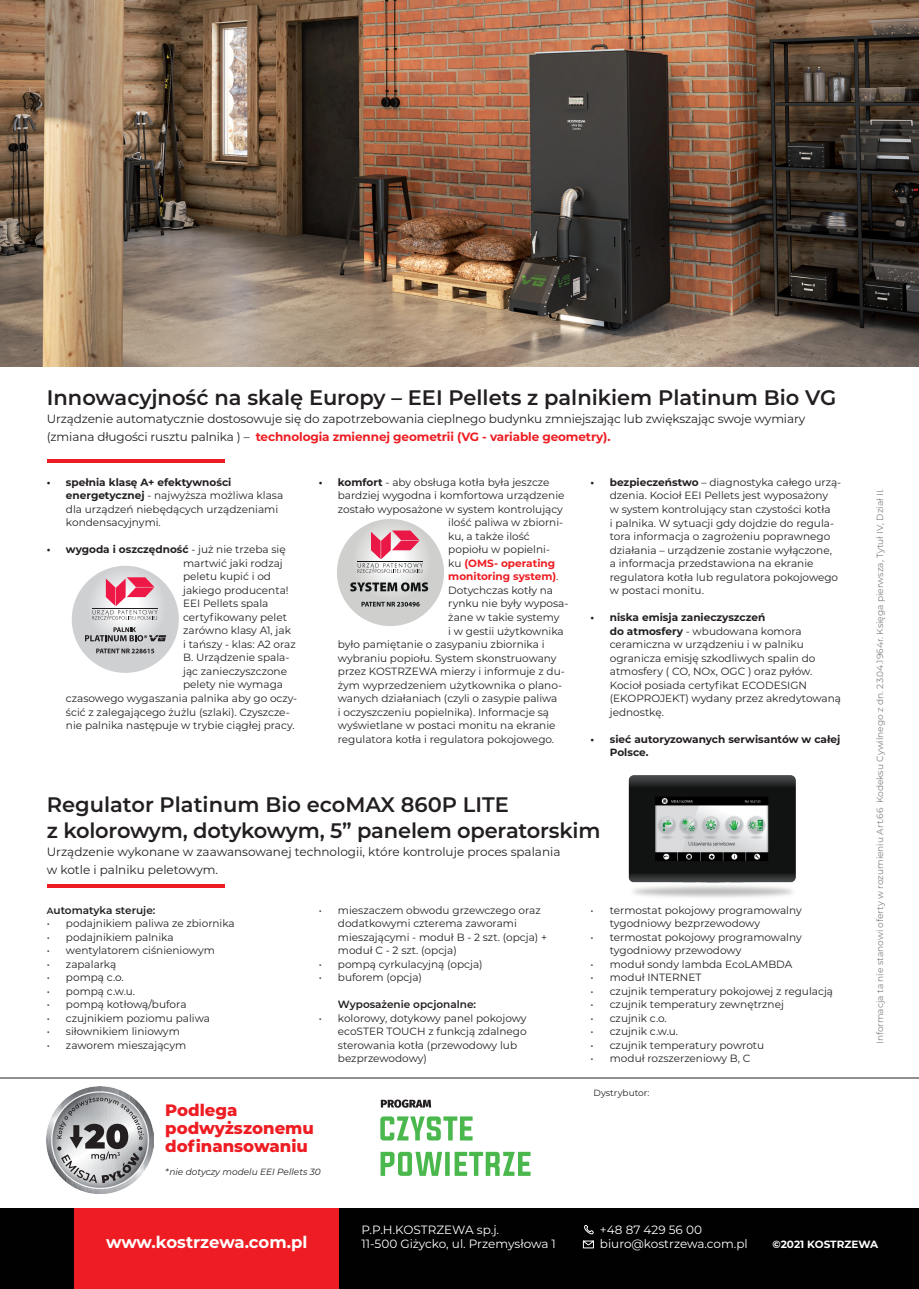
<style>
.page{position:relative;width:919px;height:1289px;background:#fff}
.page>*{position:absolute;margin:0;border:0;box-sizing:border-box;transform-origin:0 0}
.t1{font:600 21px/25.5px "Montserrat";color:#231f20}
.t2{font:800 16.5px/18px "Montserrat";color:#ee1d23}
.t3{font:700 16.5px "Montserrat";letter-spacing:-.005em;color:#fff}
.t4{font:12px/18px "Montserrat";letter-spacing:-.01em;color:#231f20}
.t5{font:12px/14.4px "Montserrat";color:#fff}
.t6{font:10.5px/13.5px "Montserrat";color:#231f20}
.t7{font:700 10.5px/13.5px "Montserrat";color:#231f20}
.t8{font:600 10.5px "Montserrat";color:#231f20}
.t9{font:700 10.5px "Montserrat";color:#ee1d23}
.t10{font:700 10.5px "Montserrat";color:#fff}
.t11{font:9px "Montserrat";color:#808285}
.t12{font:italic 9px "Montserrat";color:#231f20}
.t13{font:9px "Montserrat";color:#231f20}
.s1{font-weight:700;color:#ee1d23}
.s2{font-weight:700}
.s3{font-weight:400}
.s4{font-weight:400;color:#231f20}
.s5{font-size:9px}
</style>
<div class="page">
<hr style="left:0;top:1077px;width:918px;height:1px;background:#231f20">
<svg style="left:381px;top:1099px;width:50px;height:8px"></svg>
<svg style="left:380px;top:1116px;width:92px;height:24px"></svg>
<svg style="left:380px;top:1151px;width:150px;height:24px"></svg>
<img style="left:47px;top:1086px;width:107px;height:107px">
<svg style="left:57px;top:1097px;width:87px;height:86px;background:#a5a5a7"></svg>
<div style="left:0;top:1208px;width:918px;height:80px;background:#010101"></div>
<div style="left:74px;top:1208px;width:265px;height:80px;background:#ee1d23"></div>
<img style="left:0;top:0;width:918px;height:367px">
<hr style="left:47px;top:459px;width:177px;height:4px;background:#ee1d23">
<hr style="left:47px;top:884px;width:177px;height:3px;background:#ee1d23">
<img style="left:628px;top:775px;width:168px;height:123px">
<svg style="left:72px;top:566px;width:107px;height:107px;background:#d1d2d4"></svg>
<hr style="left:92px;top:608px;width:66px;height:1px;background:#231f20">
<svg style="left:92px;top:577px;width:65px;height:42px"></svg>
<svg style="left:96px;top:648px;width:58px;height:5px"></svg>
<svg style="left:85px;top:627px;width:81px;height:14px"></svg>
<svg style="left:337px;top:519px;width:107px;height:107px;background:#d2d3d1"></svg>
<hr style="left:357px;top:561px;width:66px;height:1px;background:#101414">
<svg style="left:357px;top:530px;width:65px;height:43px"></svg>
<svg style="left:361px;top:601px;width:58px;height:5px"></svg>
<svg style="left:350px;top:582px;width:78px;height:9px"></svg>
<svg style="left:584px;top:1224px;width:10px;height:9px"></svg>
<svg style="left:582px;top:1240px;width:12px;height:8px"></svg>
<h1 class="t1" style="left:47px;top:384px;width:791px">Innowacyjność na skalę Europy – EEI Pellets z palnikiem Platinum Bio VG</h1>
<p class="t4" style="left:47px;top:409px;width:760px">Urządzenie automatycznie dostosowuje się do zapotrzebowania cieplnego budynku zmniejszając lub zwiększając swoje wymiary (zmiana długości rusztu palnika ) – <span class="s1">technologia zmiennej geometrii (VG - variable geometry).</span></p>
<p class="t6" style="left:66px;top:475px;width:219px;text-indent:-19px"><span class="s2">• spełnia klasę A+ efektywności energetycznej</span> - najwyższa możliwa klasa dla urządzeń niebędących urządzeniami kondensacyjnymi.</p>
<p class="t7" style="left:47px;top:542px;width:240px">• wygoda i oszczędność <span class="s3">- już nie trzeba się</span></p>
<p class="t6" style="left:183px;top:556px;width:101px">martwić jaki rodzaj</p>
<p class="t6" style="left:183px;top:569px;width:89px">peletu kupić i od</p>
<p class="t6" style="left:183px;top:583px;width:107px">jakiego producenta!</p>
<p class="t6" style="left:183px;top:596px;width:87px">EEI Pellets spala</p>
<p class="t6" style="left:183px;top:610px;width:105px">certyfikowany pelet</p>
<p class="t6" style="left:183px;top:623px;width:109px">zarówno klasy A1, jak</p>
<p class="t6" style="left:183px;top:637px;width:114px">i tańszy - klas: A2 oraz</p>
<p class="t6" style="left:183px;top:650px;width:108px">B. Urządzenie spala-</p>
<p class="t6" style="left:183px;top:664px;width:105px">jąc zanieczyszczone</p>
<p class="t6" style="left:183px;top:677px;width:101px">pelety nie wymaga</p>
<p class="t6" style="left:66px;top:691px;width:233px">czasowego wygaszania palnika aby go oczy-</p>
<p class="t6" style="left:66px;top:704px;width:225px">ścić z zalegającego żużlu (szlaki). Czyszcze-</p>
<p class="t6" style="left:66px;top:718px;width:230px">nie palnika następuje w trybie ciągłej pracy.</p>
<p class="t6" style="left:319px;top:475px;width:232px"><span class="s2">• komfort</span> - aby obsługa kotła była jeszcze</p>
<p class="t6" style="left:338px;top:488px;width:228px">bardziej wygodna i komfortowa urządzenie</p>
<p class="t6" style="left:338px;top:502px;width:226px">zostało wyposażone w system kontrolujący</p>
<p class="t6" style="left:448px;top:515px;width:116px">ilość paliwa w zbiorni-</p>
<p class="t6" style="left:448px;top:529px;width:83px">ku, a także ilość</p>
<p class="t6" style="left:448px;top:542px;width:103px">popiołu w popielni-</p>
<p class="t9" style="left:448px;top:555px;width:108px"><span class="s4">ku</span> (OMS- operating</p>
<p class="t9" style="left:448px;top:569px;width:112px">monitoring system)<span class="s4">.</span></p>
<p class="t6" style="left:448px;top:583px;width:106px">Dotychczas kotły na</p>
<p class="t6" style="left:448px;top:596px;width:122px">rynku nie były wyposa-</p>
<p class="t6" style="left:448px;top:610px;width:113px">żane w takie systemy</p>
<p class="t6" style="left:448px;top:623px;width:117px">i w gestii użytkownika</p>
<p class="t6" style="left:338px;top:637px;width:208px">było pamiętanie o zasypaniu zbiornika i</p>
<p class="t6" style="left:338px;top:650px;width:220px">wybraniu popiołu. System skonstruowany</p>
<p class="t6" style="left:338px;top:664px;width:228px">przez KOSTRZEWA mierzy i informuje z du-</p>
<p class="t6" style="left:338px;top:677px;width:226px">żym wyprzedzeniem użytkownika o plano-</p>
<p class="t6" style="left:338px;top:691px;width:221px">wanych działaniach (czyli o zasypie paliwa</p>
<p class="t6" style="left:338px;top:704px;width:213px">i oczyszczeniu popielnika). Informacje są</p>
<p class="t6" style="left:338px;top:718px;width:219px">wyświetlane w postaci monitu na ekranie</p>
<p class="t6" style="left:338px;top:731px;width:218px">regulatora kotła i regulatora pokojowego.</p>
<p class="t6" style="left:609px;top:475px;width:233px;text-indent:-19px"><span class="s2">• bezpieczeństwo</span> – diagnostyka całego urzą&shy;dzenia. Kocioł EEI Pellets jest wyposażony<br>w system kontrolujący stan czystości kotła<br>i palnika. W sytuacji gdy dojdzie do regula&shy;tora informacja o zagrożeniu poprawnego działania – urządzenie zostanie wyłączone,<br>a informacja przedstawiona na ekranie regulatora kotła lub regulatora pokojowego w postaci monitu.</p>
<p class="t6" style="left:609px;top:610px;width:233px;text-indent:-19px"><span class="s2">• niska emisja zanieczyszczeń<br>do atmosfery</span> - wbudowana komora ceramiczna w urządzeniu i w palniku ogranicza emisję szkodliwych spalin do atmosfery ( CO, NOx, OGC ) oraz pyłów.<br>Kocioł posiada certyfikat ECODESIGN (EKOPROJEKT) wydany przez akredytowaną jednostkę.</p>
<p class="t7" style="left:609px;top:731px;width:232px;text-indent:-19px">• sieć autoryzowanych serwisantów w całej<br>Polsce.</p>
<h1 class="t1" style="left:47px;top:791px;width:555px">Regulator Platinum Bio ecoMAX 860P LITE<br>z kolorowym, dotykowym, 5” panelem operatorskim</h1>
<p class="t4" style="left:47px;top:842px;width:515px">Urządzenie wykonane w zaawansowanej technologii, które kontroluje proces spalania w kotle i palniku peletowym.</p>
<p class="t8" style="left:47px;top:902px;width:110px"><span class="s5">A</span>utomatyka steruje:</p>
<p class="t6" style="left:47px;top:916px;width:189px">• podajnikiem paliwa ze zbiornika</p>
<p class="t6" style="left:47px;top:929px;width:128px">• podajnikiem palnika</p>
<p class="t6" style="left:47px;top:943px;width:170px">• wentylatorem ciśnieniowym</p>
<p class="t6" style="left:47px;top:956px;width:71px">• zapalarką</p>
<p class="t6" style="left:47px;top:970px;width:78px">• pompą c.o.</p>
<p class="t6" style="left:47px;top:983px;width:90px">• pompą c.w.u.</p>
<p class="t6" style="left:47px;top:997px;width:141px">• pompą kotłową/bufora</p>
<p class="t6" style="left:47px;top:1010px;width:165px">• czujnikiem poziomu paliwa</p>
<p class="t6" style="left:47px;top:1024px;width:134px">• siłownikiem liniowym</p>
<p class="t6" style="left:47px;top:1037px;width:141px">• zaworem mieszającym</p>
<p class="t6" style="left:338px;top:902px;width:211px;text-indent:-19px">• mieszaczem obwodu grzewczego oraz dodatkowymi czterema zaworami mieszającymi - moduł B - 2 szt. (opcja) + moduł C - 2 szt. (opcja)</p>
<p class="t6" style="left:319px;top:956px;width:165px">• pompą cyrkulacyjną (opcja)</p>
<p class="t6" style="left:319px;top:970px;width:105px">• buforem (opcja)</p>
<p class="t8" style="left:338px;top:997px;width:140px">Wyposażenie opcjonalne:</p>
<p class="t6" style="left:338px;top:1010px;width:190px;text-indent:-19px">• kolorowy, dotykowy panel pokojowy ecoSTER TOUCH z funkcją zdalnego sterowania kotła (przewodowy lub bezprzewodowy)</p>
<h2 class="t2" style="left:165px;top:1099px;width:150px">Podlega podwyższonemu dofinansowaniu</h2>
<p class="t12" style="left:165px;top:1165px;width:157px">*nie dotyczy modelu EEI Pellets 30</p>
<p class="t6" style="left:609px;top:902px;width:193px;text-indent:-19px">• termostat pokojowy programowalny tygodniowy bezprzewodowy</p>
<p class="t6" style="left:609px;top:929px;width:193px;text-indent:-19px">• termostat pokojowy programowalny tygodniowy przewodowy</p>
<p class="t6" style="left:590px;top:956px;width:203px">• moduł sondy lambda EcoLAMBDA</p>
<p class="t6" style="left:590px;top:970px;width:112px">• moduł INTERNET</p>
<p class="t6" style="left:590px;top:983px;width:244px">• czujnik temperatury pokojowej z regulacją</p>
<p class="t6" style="left:590px;top:997px;width:195px">• czujnik temperatury zewnętrznej</p>
<p class="t6" style="left:590px;top:1010px;width:78px">• czujnik c.o.</p>
<p class="t6" style="left:590px;top:1024px;width:89px">• czujnik c.w.u.</p>
<p class="t6" style="left:590px;top:1037px;width:175px">• czujnik temperatury powrotu</p>
<p class="t6" style="left:590px;top:1051px;width:161px">• moduł rozszerzeniowy B, C</p>
<p class="t13" style="left:593px;top:1086px;width:57px">Dystrybutor:</p>
<p class="t11" style="left:873px;top:1044px;width:556px;rotate:-90deg">Informacja ta nie stanowi oferty w rozumieniu Art.66 Kodeksu Cywilnego z dn. 23.04.1964r. Księga pierwsza, Tytuł IV, Dział II.</p>
<h2 class="t3" style="left:106px;top:1230px;width:203px">www.kostrzewa.com.pl</h2>
<p class="t5" style="left:361px;top:1221px;width:196px">P.P.H.KOSTRZEWA sp.j.<br>11-500 Giżycko, ul. Przemysłowa 1</p>
<p class="t5" style="left:600px;top:1221px;width:149px">+48 87 429 56 00 biuro@kostrzewa.com.pl</p>
<p class="t10" style="left:772px;top:1236px;width:107px">©2021 KOSTRZEWA</p>
</div>
